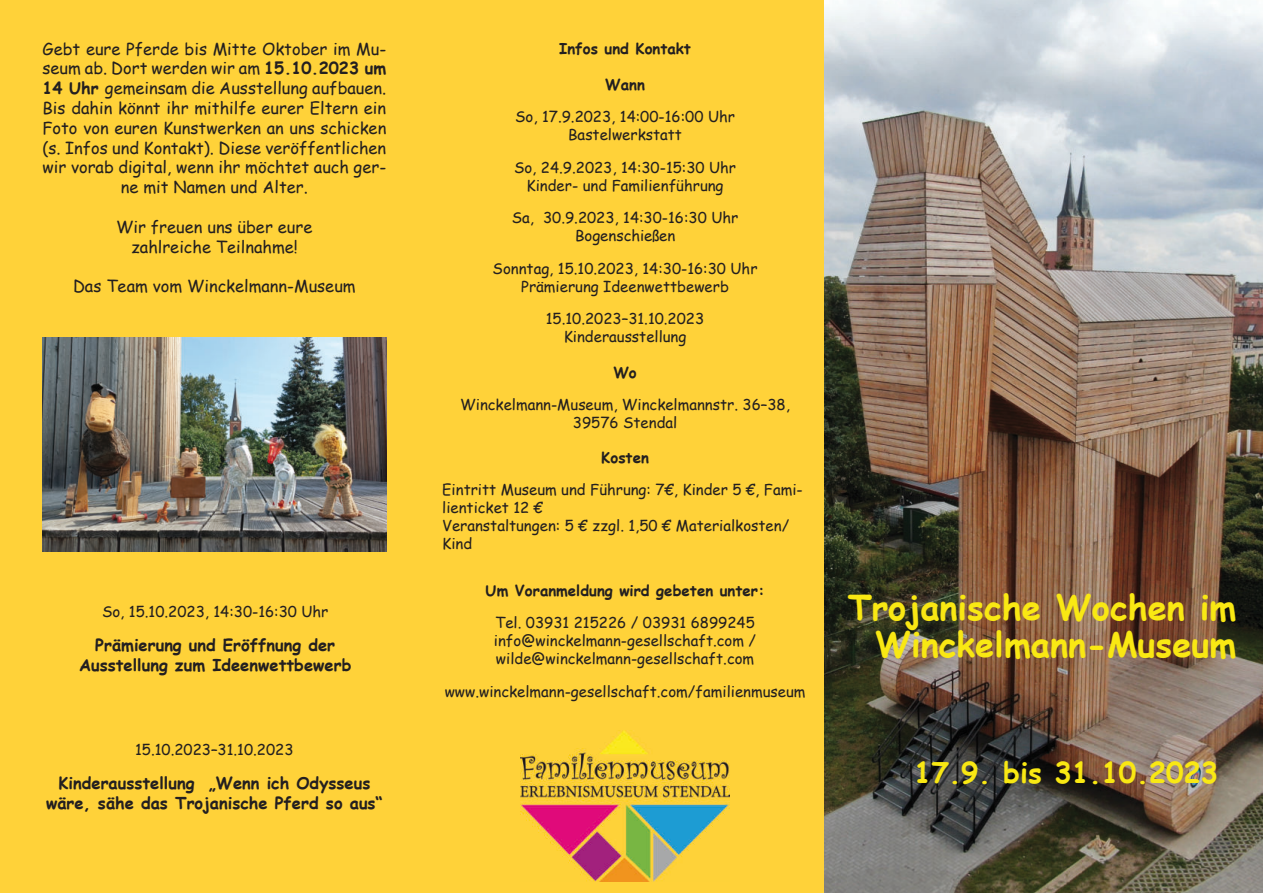
<style>
.page{position:relative;width:1263px;height:893px;background:#ffd239}
.page>*{position:absolute;margin:0;border:0;box-sizing:border-box;transform-origin:0 0}
.t1{font:700 34.5px/37px "Comic Sans MS";color:#f9e813;text-align:right}
.t2{font:700 28.5px "Comic Sans MS";color:#f9e813}
.t3{font:16.5px/19.8px "Comic Sans MS";color:#231f20;text-align:center}
.t4{font:700 16.5px/19.8px "Comic Sans MS";color:#231f20;text-align:center}
.t5{font:15px/18px "Comic Sans MS";color:#231f20;text-align:center}
.t6{font:700 15px "Comic Sans MS";color:#231f20}
.s1{font-weight:700}
</style>
<div class="page">
<img style="left:825px;top:0;width:438px;height:893px">
<img style="left:520px;top:731px;width:210px;height:150px">
<img style="left:43px;top:337px;width:343px;height:214px">
<p class="t3" style="left:43px;top:41px;width:345px">Gebt eure Pferde bis Mitte Oktober im Mu&shy;seum ab. Dort werden wir am <span class="s1">15.10.2023 um 14 Uhr</span> gemeinsam die Ausstellung aufbauen.<br>Bis dahin könnt ihr mithilfe eurer Eltern ein Foto von euren Kunstwerken an uns schicken (s. Infos und Kontakt). Diese veröffentlichen wir vorab digital, wenn ihr möchtet auch ger&shy;ne mit Namen und Alter.</p>
<p class="t3" style="left:116px;top:219px;width:198px">Wir freuen uns über eure zahlreiche Teilnahme!</p>
<p class="t3" style="left:73px;top:278px;width:284px">Das Team vom Winckelmann-Museum</p>
<p class="t5" style="left:102px;top:604px;width:228px">So, 15.10.2023, 14:30-16:30 Uhr</p>
<p class="t4" style="left:79px;top:637px;width:274px">Prämierung und Eröffnung der<br>Ausstellung zum Ideenwettbewerb</p>
<p class="t5" style="left:135px;top:742px;width:160px">15.10.2023–31.10.2023</p>
<p class="t4" style="left:46px;top:775px;width:338px">Kinderausstellung „Wenn ich Odysseus wäre, sähe das Trojanische Pferd so aus“</p>
<p class="t6" style="left:559px;top:42px;width:133px">Infos und Kontakt</p>
<p class="t6" style="left:605px;top:78px;width:41px">Wann</p>
<p class="t5" style="left:515px;top:110px;width:221px">So, 17.9.2023, 14:00-16:00 Uhr<br>Bastelwerkstatt</p>
<p class="t5" style="left:514px;top:160px;width:224px">So, 24.9.2023, 14:30-15:30 Uhr<br>Kinder- und Familienführung</p>
<p class="t5" style="left:512px;top:210px;width:228px">Sa, 30.9.2023, 14:30-16:30 Uhr<br>Bogenschießen</p>
<p class="t5" style="left:493px;top:261px;width:266px">Sonntag, 15.10.2023, 14:30-16:30 Uhr<br>Prämierung Ideenwettbewerb</p>
<p class="t5" style="left:546px;top:311px;width:160px">15.10.2023–31.10.2023<br>Kinderausstellung</p>
<p class="t6" style="left:613px;top:366px;width:25px">Wo</p>
<p class="t5" style="left:460px;top:398px;width:331px">Winckelmann-Museum, Winckelmannstr. 36–38,<br>39576 Stendal</p>
<p class="t6" style="left:601px;top:451px;width:49px">Kosten</p>
<p class="t5" style="left:442px;top:482px;width:362px;text-align:left">Eintritt Museum und Führung: 7€, Kinder 5 €, Fami&shy;lienticket 12 €<br>Veranstaltungen: 5 € zzgl. 1,50 € Materialkosten/<br>Kind</p>
<p class="t6" style="left:486px;top:584px;width:280px">Um Voranmeldung wird gebeten unter:</p>
<p class="t5" style="left:494px;top:615px;width:264px;text-align:justify">Tel. 03931 215226 / 03931 6899245 info@winckelmann-gesellschaft.com / wilde@winckelmann-gesellschaft.com</p>
<p class="t5" style="left:445px;top:684px;width:362px">www.winckelmann-gesellschaft.com/familienmuseum</p>
<h1 class="t1" style="left:848px;top:593px;width:390px">Trojanische Wochen im<br>Winckelmann-Museum</h1>
<h2 class="t2" style="left:914px;top:760px;width:306px">17.9. bis 31.10.2023</h2>
</div>
